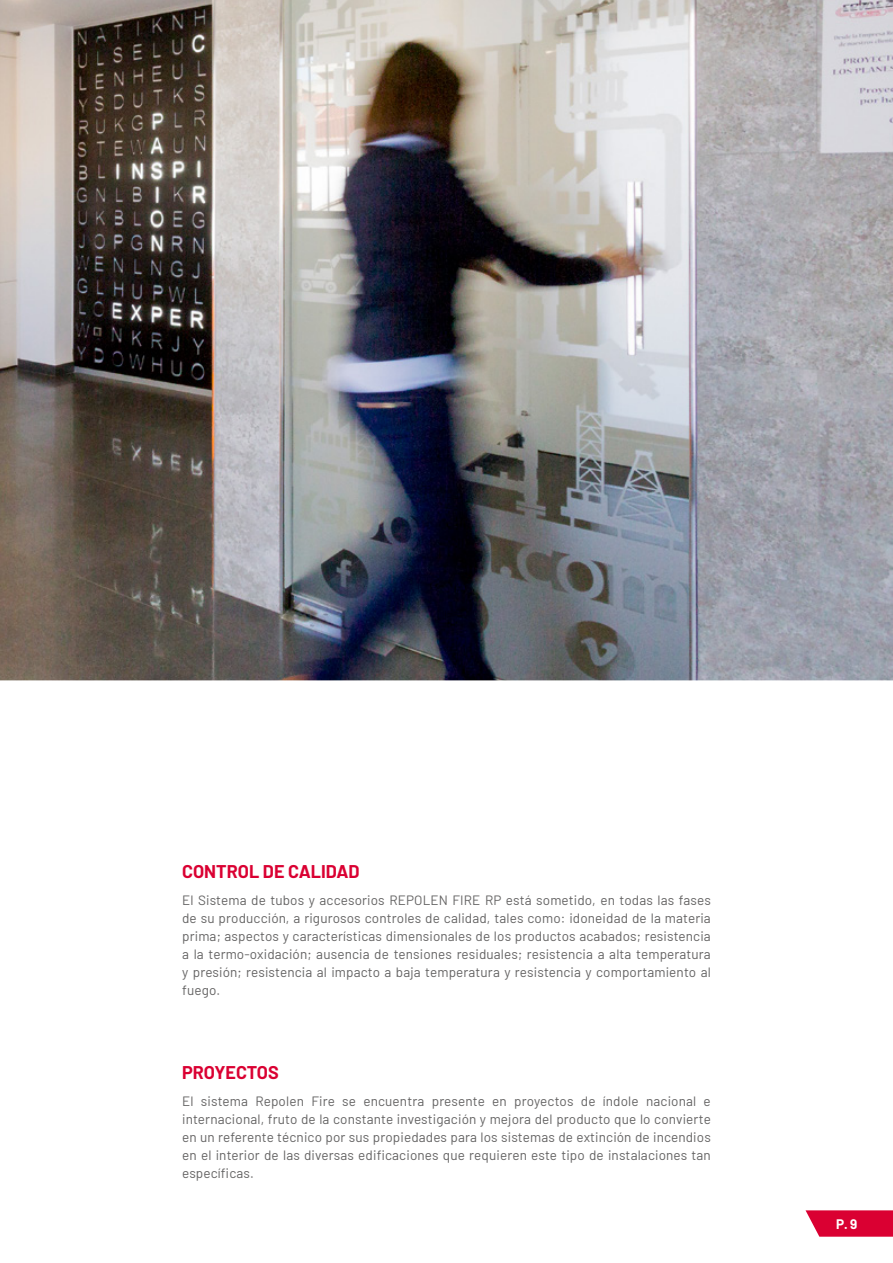
<style>
.page{position:relative;width:893px;height:1263px;background:#fff}
.page>*{position:absolute;margin:0;border:0;box-sizing:border-box;transform-origin:0 0}
.t1{font:700 18px "Barlow";color:#da0032}
.t2{font:13.5px/18px "Barlow";letter-spacing:.01em;color:#646363;text-align:justify}
.t3{font:700 13.5px "Barlow";color:#fff}
</style>
<div class="page">
<svg style="left:805px;top:1210px;width:88px;height:27px;background:#dd1b48"></svg>
<img style="left:0;top:0;width:893px;height:680px">
<svg style="left:0;top:680px;width:893px;height:1px"></svg>
<h1 class="t1" style="left:182px;top:858px;width:179px">CONTROL DE CALIDAD</h1>
<p class="t2" style="left:182px;top:890px;width:530px">El Sistema de tubos y accesorios REPOLEN FIRE RP está sometido, en todas las fases de su producción, a rigurosos controles de calidad, tales como: idoneidad de la materia prima; aspectos y características dimensionales de los productos acabados; resistencia a la termo-oxidación; ausencia de tensiones residuales; resistencia a alta temperatura y presión; resistencia al impacto a baja temperatura y resistencia y comportamiento al fuego.</p>
<h1 class="t1" style="left:182px;top:1059px;width:98px">PROYECTOS</h1>
<p class="t2" style="left:182px;top:1091px;width:530px">El sistema Repolen Fire se encuentra presente en proyectos de índole nacional e internacional, fruto de la constante investigación y mejora del producto que lo convierte en un referente técnico por sus propiedades para los sistemas de extinción de incendios en el interior de las diversas edificaciones que requieren este tipo de instalaciones tan específicas.</p>
<p class="t3" style="left:836px;top:1214px;width:22px">P. 9</p>
</div>
